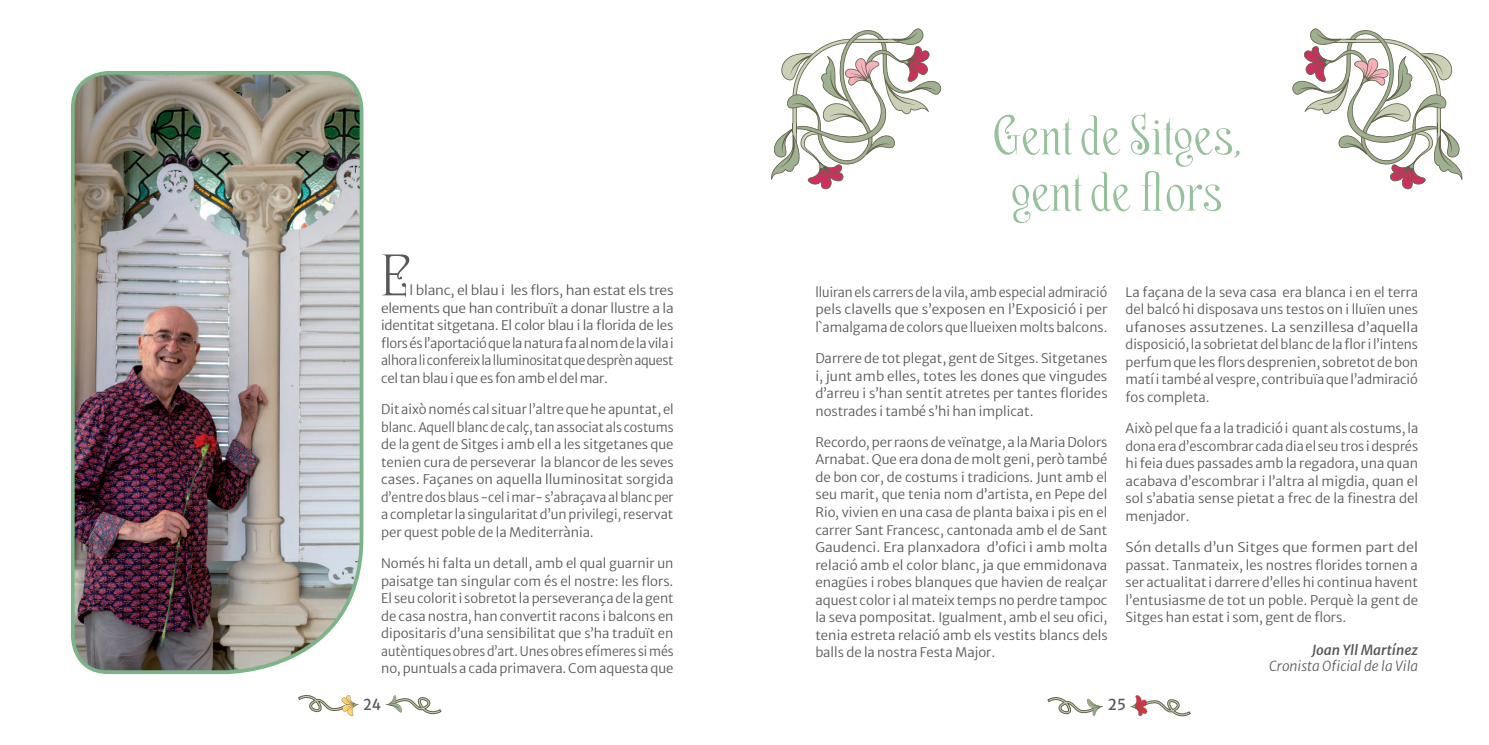
<style>
.page{position:relative;width:1489px;height:745px;background:#fff}
.page>*{position:absolute;margin:0;border:0;box-sizing:border-box;transform-origin:0 0}
.t1{font:52.25px "Nerea";color:#57585a;scale:1.06 1}
.t2{font:50px/56.2px "Nerea";color:#97c09c;text-align:center}
.t3{font:15.12px "Merriweather Sans";color:#57585a;scale:.92 1}
.t4{font:15.12px "Merriweather Sans";color:#57585a}
.t5{font:italic 300 13.75px "Merriweather Sans";color:#57585a}
.t6{font:italic 500 13.75px "Merriweather Sans";color:#57585a}
.t7{font:300 13.12px/17.5px "Merriweather Sans";color:#57585a;text-align:justify}
.t8{font:300 13.12px/17.5px "Merriweather Sans";color:#57585a;text-align:justify;scale:1.06 1}
.t9{font:300 13.12px/17.5px "Merriweather Sans";color:#57585a;text-align:justify;scale:1.09 1}
.t10{font:300 13.12px/17.5px "Merriweather Sans";color:#57585a;text-align:justify;scale:.96 1}
</style>
<div class="page">
<svg style="left:298px;top:695px;width:61px;height:21px"></svg>
<svg style="left:1130px;top:695px;width:60px;height:22px"></svg>
<svg style="left:386px;top:695px;width:55px;height:20px"></svg>
<svg style="left:1047px;top:697px;width:56px;height:18px"></svg>
<svg style="left:771px;top:28px;width:171px;height:162px"></svg>
<svg style="left:1292px;top:28px;width:171px;height:162px"></svg>
<img style="left:70px;top:71px;width:294px;height:603px">
<h1 class="t1" style="left:381px;top:243px;width:31px">E</h1>
<p class="t8" style="left:381px;top:280px;width:277px;text-indent:28px">l blanc, el blau i les flors, han estat els tres elements que han contribuït a donar llustre a la identitat sitgetana. El color blau i la florida de les flors és l’aportació que la natura fa al nom de la vila i alhora li confereix la lluminositat que desprèn aquest cel tan blau i que es fon amb el del mar.</p>
<p class="t7" style="left:381px;top:399px;width:294px">Dit això només cal situar l’altre que he apuntat, el blanc. Aquell blanc de calç, tan associat als costums de la gent de Sitges i amb ell a les sitgetanes que tenien cura de perseverar la blancor de les seves cases. Façanes on aquella lluminositat sorgida d’entre dos blaus -cel i mar- s’abraçava al blanc per a completar la singularitat d’un privilegi, reservat per quest poble de la Mediterrània.</p>
<p class="t7" style="left:381px;top:552px;width:294px">Només hi falta un detall, amb el qual guarnir un paisatge tan singular com és el nostre: les flors.<br>El seu colorit i sobretot la perseverança de la gent de casa nostra, han convertit racons i balcons en dipositaris d’una sensibilitat que s’ha traduït en autèntiques obres d’art. Unes obres efímeres si més no, puntuals a cada primavera. Com aquesta que</p>
<h2 class="t2" style="left:993px;top:107px;width:249px">Gent de Sitges, gent de flors</h2>
<p class="t10" style="left:815px;top:281px;width:306px">lluiran els carrers de la vila, amb especial admiració pels clavells que s’exposen en l’Exposició i per l`amalgama de colors que llueixen molts balcons.</p>
<p class="t7" style="left:815px;top:348px;width:294px">Darrere de tot plegat, gent de Sitges. Sitgetanes i, junt amb elles, totes les dones que vingudes d’arreu i s’han sentit atretes per tantes florides nostrades i també s’hi han implicat.</p>
<p class="t7" style="left:815px;top:431px;width:294px">Recordo, per raons de veïnatge, a la Maria Dolors Arnabat. Que era dona de molt geni, però també de bon cor, de costums i tradicions. Junt amb el seu marit, que tenia nom d’artista, en Pepe del Rio, vivien en una casa de planta baixa i pis en el carrer Sant Francesc, cantonada amb el de Sant Gaudenci. Era planxadora d’ofici i amb molta relació amb el color blanc, ja que emmidonava enagües i robes blanques que havien de realçar aquest color i al mateix temps no perdre tampoc la seva pompositat. Igualment, amb el seu ofici, tenia estreta relació amb els vestits blancs dels balls de la nostra Festa Major.</p>
<p class="t7" style="left:1125px;top:281px;width:294px">La façana de la seva casa era blanca i en el terra del balcó hi disposava uns testos on i lluïen unes ufanoses assutzenes. La senzillesa d’aquella disposició, la sobrietat del blanc de la flor i l’intens perfum que les flors desprenien, sobretot de bon matí i també al vespre, contribuïa que l’admiració fos completa.</p>
<p class="t7" style="left:1125px;top:418px;width:294px">Això pel que fa a la tradició i quant als costums, la dona era d’escombrar cada dia el seu tros i després hi feia dues passades amb la regadora, una quan acabava d’escombrar i l’altra al migdia, quan el sol s’abatia sense pietat a frec de la finestra del menjador.</p>
<p class="t9" style="left:1125px;top:536px;width:270px">Són detalls d’un Sitges que formen part del passat. Tanmateix, les nostres florides tornen a ser actualitat i darrere d’elles hi continua havent l’entusiasme de tot un poble. Perquè la gent de Sitges han estat i som, gent de flors.</p>
<p class="t6" style="left:1311px;top:636px;width:107px">Joan Yll Martínez</p>
<p class="t5" style="left:1268px;top:652px;width:150px">Cronista Oficial de la Vila</p>
<p class="t3" style="left:363px;top:691px;width:21px">24</p>
<p class="t4" style="left:1107px;top:691px;width:20px">25</p>
</div>
